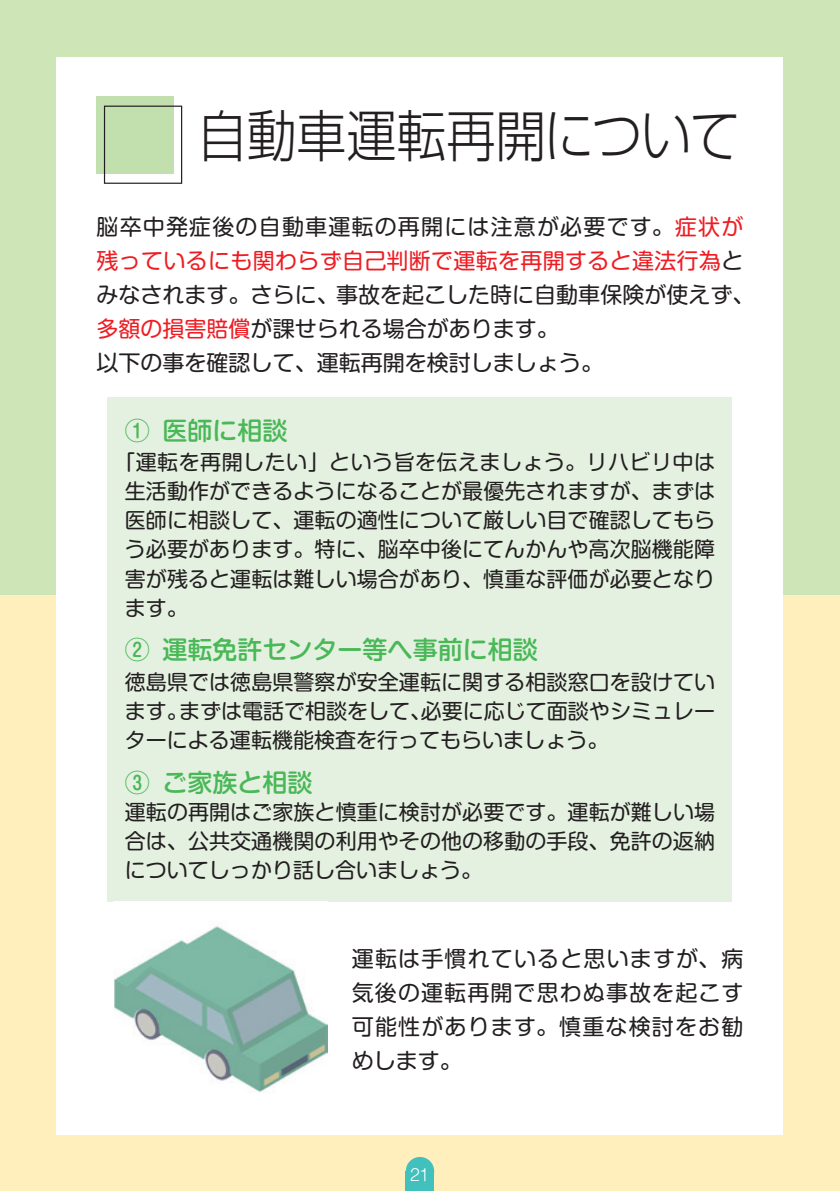
<style>
.page{position:relative;width:840px;height:1191px;background:#fff}
.page>*{position:absolute;margin:0;border:0;box-sizing:border-box;transform-origin:0 0}
.t1{font:300 56px "Shin Go Pr 6";letter-spacing:-.005em;color:#231f20;scale:.89 1}
.t2{font:500 25px "Shin M Go Pr 6";color:#49b857}
.t3{font:22px/34px "Shin M Go Pr 6";letter-spacing:.015em;color:#231f20}
.t4{font:21px/29px "Shin M Go Pr 6";letter-spacing:.005em;color:#231f20;text-align:justify}
.t5{font:300 16px "Shin M Go Pr 6";color:#fff}
.s1{color:#ee1d23}
</style>
<div class="page">
<div style="left:0;top:0;width:839px;height:607px;background:#cee5b8"></div>
<div style="left:0;top:595px;width:839px;height:596px;background:#feefbc"></div>
<div style="left:57px;top:57px;width:725px;height:1077px;background:#fff"></div>
<div style="left:96px;top:96px;width:77px;height:77px;background:#c2dfae"></div>
<div style="left:104px;top:106px;width:78px;height:78px;border:1px solid #231f20"></div>
<div style="left:108px;top:397px;width:623px;height:504px;background:#e4f1e1"></div>
<img style="left:114px;top:926px;width:213px;height:166px">
<div style="left:405px;top:1157px;width:29px;height:28px;background:#42c0bd;border-radius:50%"></div>
<div style="left:405px;top:1171px;width:29px;height:20px;background:#42c0bd"></div>
<h1 class="t1" style="left:198px;top:90px;width:610px">自動車運転再開について</h1>
<p class="t3" style="left:96px;top:208px;width:659px">脳卒中発症後の自動車運転の再開には注意が必要です。<span class="s1">症状が残っているにも関わらず自己判断で運転を再開すると違法行為</span>とみなされます。さらに、事故を起こした時に自動車保険が使えず、<span class="s1">多額の損害賠償</span>が課せられる場合があります。<br>以下の事を確認して、運転再開を検討しましょう。</p>
<p class="t2" style="left:125px;top:410px;width:164px">① 医師に相談</p>
<p class="t4" style="left:125px;top:447px;width:591px;text-indent:-10px">「運転を再開したい」という旨を伝えましょう。リハビリ中は生活動作ができるようになることが最優先されますが、まずは医師に相談して、運転の適性について厳しい目で確認してもらう必要があります。特に、脳卒中後にてんかんや高次脳機能障害が残ると運転は難しい場合があり、慎重な評価が必要となります。</p>
<p class="t2" style="left:125px;top:629px;width:414px">② 運転免許センター等へ事前に相談</p>
<p class="t4" style="left:125px;top:666px;width:591px">徳島県では徳島県警察が安全運転に関する相談窓口を設けています。まずは電話で相談をして、必要に応じて面談やシミュレーターによる運転機能検査を行ってもらいましょう。</p>
<p class="t2" style="left:125px;top:762px;width:189px">③ ご家族と相談</p>
<p class="t4" style="left:125px;top:797px;width:591px">運転の再開はご家族と慎重に検討が必要です。運転が難しい場合は、公共交通機関の利用やその他の移動の手段、免許の返納についてしっかり話し合いましょう。</p>
<p class="t3" style="left:351px;top:940px;width:393px;text-align:justify">運転は手慣れていると思いますが、病気後の運転再開で思わぬ事故を起こす可能性があります。慎重な検討をお勧めします。</p>
<p class="t5" style="left:410px;top:1162px;width:21px">21</p>
</div>
